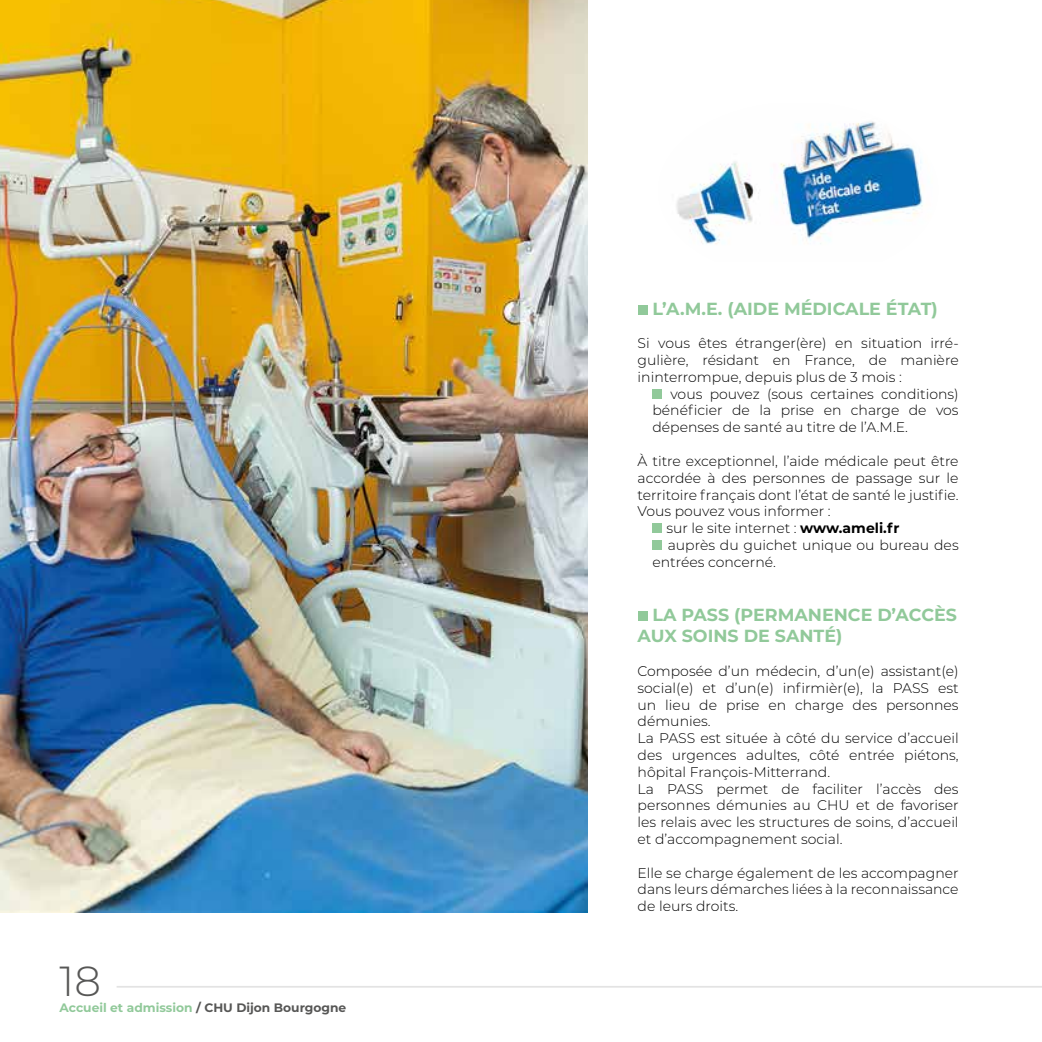
<style>
.page{position:relative;width:1042px;height:1042px;background:#fff}
.page>*{position:absolute;margin:0;border:0;box-sizing:border-box;transform-origin:0 0}
.t1{font:300 42px "Montserrat";color:#575756}
.t2{font:700 17.5px/21px "Montserrat";color:#91c99a}
.t3{font:300 14px/16.8px "Montserrat";color:#000;text-align:justify}
.t4{font:700 12.25px "Montserrat";color:#91c99a}
.s1{color:#575756}
.s2{font-weight:700}
</style>
<div class="page">
<hr style="left:117px;top:986px;width:925px;height:1px;background:#e3e3e3">
<img style="left:0;top:0;width:588px;height:913px">
<div style="left:637px;top:305px;width:10px;height:10px;background:#91c99a"></div>
<div style="left:652px;top:389px;width:10px;height:10px;background:#91c99a"></div>
<div style="left:652px;top:523px;width:10px;height:10px;background:#91c99a"></div>
<div style="left:652px;top:540px;width:10px;height:10px;background:#91c99a"></div>
<div style="left:637px;top:611px;width:10px;height:10px;background:#91c99a"></div>
<img style="left:676px;top:121px;width:247px;height:123px">
<h1 class="t1" style="left:60px;top:952px;width:43px">18</h1>
<p class="t4" style="left:60px;top:999px;width:288px">Accueil et admission <span class="s1">/ CHU Dijon Bourgogne</span></p>
<p class="t2" style="left:652px;top:297px;width:287px">L’A.M.E. (AIDE MÉDICALE ÉTAT)</p>
<p class="t3" style="left:637px;top:334px;width:323px">Si vous êtes étranger(ère) en situation irré&shy;gulière, résidant en France, de manière ininterrompue, depuis plus de 3 mois :</p>
<p class="t3" style="left:652px;top:385px;width:308px;text-indent:18px">vous pouvez (sous certaines conditions) bénéficier de la prise en charge de vos dépenses de santé au titre de l’A.M.E.</p>
<p class="t3" style="left:637px;top:452px;width:323px">À titre exceptionnel, l’aide médicale peut être</p>
<p class="t3" style="left:637px;top:469px;width:322px">accordée à des personnes de passage sur le</p>
<p class="t3" style="left:637px;top:486px;width:322px">territoire français dont l’état de santé le justifie.</p>
<p class="t3" style="left:637px;top:502px;width:195px">Vous pouvez vous informer :</p>
<p class="t3" style="left:666px;top:519px;width:235px">sur le site internet : <span class="s2">www.ameli.fr</span></p>
<p class="t3" style="left:668px;top:536px;width:292px">auprès du guichet unique ou bureau des</p>
<p class="t3" style="left:652px;top:553px;width:125px">entrées concerné.</p>
<p class="t2" style="left:637px;top:604px;width:321px;text-indent:15px">LA PASS (PERMANENCE D’ACCÈS<br>AUX SOINS DE SANTÉ)</p>
<p class="t3" style="left:637px;top:662px;width:323px;text-align:left">Composée d’un médecin, d’un(e) assistant(e) social(e) et d’un(e) infirmièr(e), la PASS est un lieu de prise en charge des personnes démunies.<br>La PASS est située à côté du service d’accueil des urgences adultes, côté entrée piétons, hôpital François-Mitterrand.<br>La PASS permet de faciliter l’accès des personnes démunies au CHU et de favoriser les relais avec les structures de soins, d’accueil et d’accompagnement social.</p>
<p class="t3" style="left:637px;top:864px;width:322px">Elle se charge également de les accompagner dans leurs démarches liées à la reconnaissance de leurs droits.</p>
</div>
